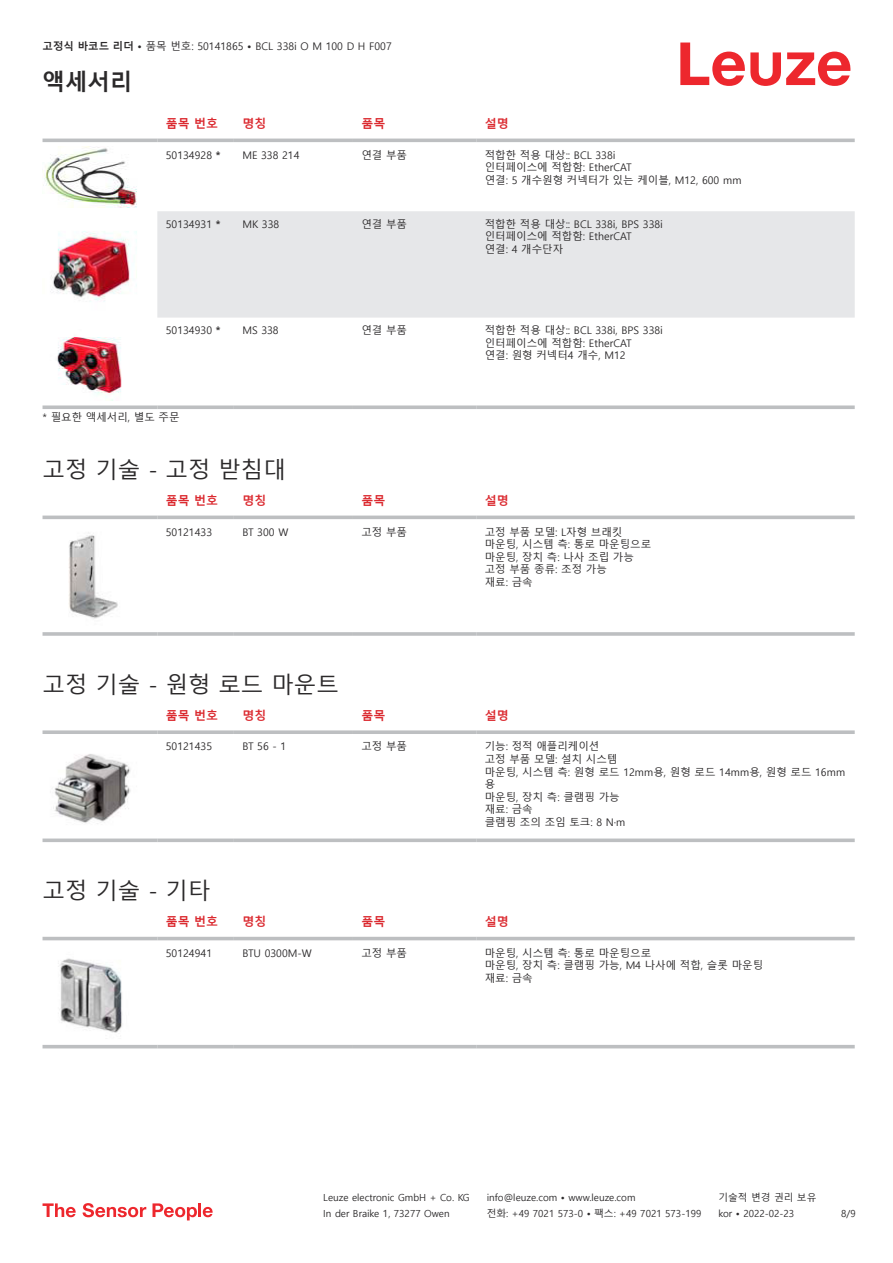
<style>
.page{position:relative;width:893px;height:1263px;background:#fff}
.page>*{position:absolute;margin:0;border:0;box-sizing:border-box;transform-origin:0 0}
.t1{font:22.5px "Malgun Gothic";color:#2b292a}
.t2{font:700 22.5px "Malgun Gothic";color:#2b292a}
.t3{font:700 12px "Malgun Gothic";color:#db2a30}
.t4{font:10.5px/12.6px "Malgun Gothic";color:#2b292a}
.t5{font:9.75px "Malgun Gothic";color:#2b292a}
.s1{font-weight:700}
</style>
<div class="page">
<svg style="left:680px;top:43px;width:170px;height:43px"></svg>
<div style="left:157px;top:211px;width:698px;height:107px;background:#e6e7e9"></div>
<hr style="left:43px;top:139px;width:114px;height:3px;background:#bdbfc1">
<hr style="left:157px;top:139px;width:77px;height:3px;background:#bdbfc1">
<hr style="left:234px;top:139px;width:119px;height:3px;background:#bdbfc1">
<hr style="left:353px;top:139px;width:123px;height:3px;background:#bdbfc1">
<hr style="left:476px;top:139px;width:379px;height:3px;background:#bdbfc1">
<svg style="left:43px;top:405px;width:114px;height:4px"></svg>
<svg style="left:157px;top:405px;width:77px;height:4px"></svg>
<svg style="left:234px;top:405px;width:119px;height:4px"></svg>
<svg style="left:353px;top:405px;width:123px;height:4px"></svg>
<svg style="left:476px;top:405px;width:379px;height:4px;background:#c5c6c8"></svg>
<img style="left:43px;top:146px;width:94px;height:61px">
<img style="left:51px;top:231px;width:86px;height:71px">
<img style="left:57px;top:337px;width:65px;height:64px">
<svg style="left:43px;top:515px;width:812px;height:5px;fill:#eff0f0"></svg>
<hr style="left:43px;top:516px;width:114px;height:3px;background:#bdbfc1">
<hr style="left:157px;top:516px;width:77px;height:3px;background:#bdbfc1">
<hr style="left:234px;top:516px;width:119px;height:3px;background:#bdbfc1">
<hr style="left:353px;top:516px;width:123px;height:3px;background:#bdbfc1">
<hr style="left:476px;top:516px;width:379px;height:3px;background:#bdbfc1">
<hr style="left:43px;top:632px;width:114px;height:4px;background:#bdbfc1">
<hr style="left:157px;top:632px;width:77px;height:4px;background:#c8cacc">
<hr style="left:234px;top:632px;width:119px;height:4px;background:#c3c5c7">
<hr style="left:353px;top:632px;width:123px;height:4px;background:#bdbfc1">
<hr style="left:476px;top:632px;width:379px;height:4px;background:#c8cacc">
<img style="left:69px;top:532px;width:49px;height:87px">
<svg style="left:43px;top:730px;width:114px;height:4px"></svg>
<svg style="left:157px;top:730px;width:77px;height:4px"></svg>
<svg style="left:234px;top:730px;width:119px;height:4px"></svg>
<svg style="left:353px;top:730px;width:123px;height:4px"></svg>
<svg style="left:476px;top:730px;width:379px;height:4px;background:#c4c5c7"></svg>
<svg style="left:43px;top:838px;width:114px;height:4px"></svg>
<svg style="left:157px;top:838px;width:77px;height:4px"></svg>
<svg style="left:234px;top:838px;width:119px;height:4px"></svg>
<svg style="left:353px;top:838px;width:123px;height:4px"></svg>
<svg style="left:476px;top:838px;width:379px;height:4px;background:#c5c7c9"></svg>
<img style="left:53px;top:754px;width:78px;height:70px">
<svg style="left:43px;top:936px;width:812px;height:113px"></svg>
<hr style="left:43px;top:937px;width:114px;height:3px;background:#bdbfc1">
<hr style="left:157px;top:937px;width:77px;height:3px;background:#bdbfc1">
<hr style="left:234px;top:937px;width:119px;height:3px;background:#bdbfc1">
<hr style="left:353px;top:937px;width:123px;height:3px;background:#bdbfc1">
<hr style="left:476px;top:937px;width:379px;height:3px;background:#bdbfc1">
<hr style="left:43px;top:1045px;width:114px;height:3px;background:#bdbfc1">
<hr style="left:157px;top:1045px;width:77px;height:3px;background:#bdbfc1">
<hr style="left:234px;top:1045px;width:119px;height:3px;background:#bdbfc1">
<hr style="left:353px;top:1045px;width:123px;height:3px;background:#bdbfc1">
<hr style="left:476px;top:1045px;width:379px;height:3px;background:#bdbfc1">
<img style="left:43px;top:944px;width:97px;height:98px">
<svg style="left:43px;top:1203px;width:33px;height:14px"></svg>
<svg style="left:83px;top:1203px;width:63px;height:14px"></svg>
<svg style="left:153px;top:1203px;width:44px;height:17px"></svg>
<hr style="left:198px;top:1203px;width:3px;height:14px;background:#ed272d">
<svg style="left:203px;top:1207px;width:10px;height:10px"></svg>
<p class="t4" style="left:43px;top:40px;width:351px"><span class="s1">고정식 바코드 리더 •</span> 품목 번호: 50141865 <span class="s1">•</span> BCL 338i O M 100 D H F007</p>
<h1 class="t2" style="left:43px;top:69px;width:91px">액세서리</h1>
<p class="t3" style="left:166px;top:116px;width:54px">품목 번호</p>
<p class="t3" style="left:242px;top:116px;width:25px">명칭</p>
<p class="t3" style="left:361px;top:116px;width:25px">품목</p>
<p class="t3" style="left:485px;top:116px;width:25px">설명</p>
<p class="t4" style="left:166px;top:149px;width:56px">50134928 <span class="s1">*</span></p>
<p class="t4" style="left:242px;top:149px;width:59px">ME 338 214</p>
<p class="t4" style="left:361px;top:149px;width:47px">연결 부품</p>
<p class="t4" style="left:485px;top:149px;width:258px">적합한 적용 대상:: BCL 338i<br>인터페이스에 적합함: EtherCAT<br>연결: 5 개수원형 커넥터가 있는 케이블, M12, 600 mm</p>
<p class="t4" style="left:166px;top:218px;width:56px">50134931 <span class="s1">*</span></p>
<p class="t4" style="left:242px;top:218px;width:38px">MK 338</p>
<p class="t4" style="left:361px;top:218px;width:47px">연결 부품</p>
<p class="t4" style="left:485px;top:218px;width:180px">적합한 적용 대상:: BCL 338i, BPS 338i 인터페이스에 적합함: EtherCAT<br>연결: 4 개수단자</p>
<p class="t4" style="left:166px;top:324px;width:56px">50134930 <span class="s1">*</span></p>
<p class="t4" style="left:242px;top:324px;width:38px">MS 338</p>
<p class="t4" style="left:361px;top:324px;width:47px">연결 부품</p>
<p class="t4" style="left:485px;top:324px;width:180px">적합한 적용 대상:: BCL 338i, BPS 338i 인터페이스에 적합함: EtherCAT<br>연결: 원형 커넥터4 개수, M12</p>
<p class="t4" style="left:43px;top:412px;width:139px">* 필요한 액세서리, 별도 주문</p>
<h1 class="t1" style="left:43px;top:457px;width:245px">고정 기술 - 고정 받침대</h1>
<p class="t3" style="left:166px;top:493px;width:54px">품목 번호</p>
<p class="t3" style="left:242px;top:493px;width:25px">명칭</p>
<p class="t3" style="left:361px;top:493px;width:25px">품목</p>
<p class="t3" style="left:485px;top:493px;width:25px">설명</p>
<p class="t4" style="left:166px;top:526px;width:48px">50121433</p>
<p class="t4" style="left:242px;top:526px;width:47px">BT 300 W</p>
<p class="t4" style="left:361px;top:526px;width:47px">고정 부품</p>
<p class="t4" style="left:485px;top:526px;width:168px">고정 부품 모델: L자형 브래킷 마운팅, 시스템 측: 통로 마운팅으로 마운팅, 장치 측: 나사 조립 가능 고정 부품 종류: 조정 가능<br>재료: 금속</p>
<h1 class="t1" style="left:43px;top:672px;width:298px">고정 기술 - 원형 로드 마운트</h1>
<p class="t3" style="left:166px;top:708px;width:54px">품목 번호</p>
<p class="t3" style="left:242px;top:708px;width:25px">명칭</p>
<p class="t3" style="left:361px;top:708px;width:25px">품목</p>
<p class="t3" style="left:485px;top:708px;width:25px">설명</p>
<p class="t4" style="left:166px;top:741px;width:48px">50121435</p>
<p class="t4" style="left:242px;top:741px;width:45px">BT 56 - 1</p>
<p class="t4" style="left:361px;top:741px;width:47px">고정 부품</p>
<p class="t4" style="left:485px;top:741px;width:362px">기능: 정적 애플리케이션<br>고정 부품 모델: 설치 시스템<br>마운팅, 시스템 측: 원형 로드 12mm용, 원형 로드 14mm용, 원형 로드 16mm 용<br>마운팅, 장치 측: 클램핑 가능<br>재료: 금속<br>클램핑 조의 조임 토크: 8 N·m</p>
<h1 class="t1" style="left:43px;top:878px;width:169px">고정 기술 - 기타</h1>
<p class="t3" style="left:166px;top:914px;width:54px">품목 번호</p>
<p class="t3" style="left:242px;top:914px;width:25px">명칭</p>
<p class="t3" style="left:361px;top:914px;width:25px">품목</p>
<p class="t3" style="left:485px;top:914px;width:25px">설명</p>
<p class="t4" style="left:166px;top:947px;width:48px">50124941</p>
<p class="t4" style="left:242px;top:947px;width:71px">BTU 0300M-W</p>
<p class="t4" style="left:361px;top:947px;width:47px">고정 부품</p>
<p class="t4" style="left:485px;top:947px;width:280px">마운팅, 시스템 측: 통로 마운팅으로<br>마운팅, 장치 측: 클램핑 가능, M4 나사에 적합, 슬롯 마운팅 재료: 금속</p>
<p class="t5" style="left:323px;top:1192px;width:148px">Leuze electronic GmbH + Co. KG</p>
<p class="t5" style="left:487px;top:1192px;width:150px">info@leuze.com • www.leuze.com</p>
<p class="t5" style="left:718px;top:1192px;width:100px">기술적 변경 권리 보유</p>
<p class="t5" style="left:323px;top:1208px;width:128px">In der Braike 1, 73277 Owen</p>
<p class="t5" style="left:487px;top:1208px;width:216px">전화: +49 7021 573-0 • 팩스: +49 7021 573-199</p>
<p class="t5" style="left:718px;top:1208px;width:77px">kor • 2022-02-23</p>
<p class="t5" style="left:841px;top:1208px;width:16px">8 /9</p>
</div>
